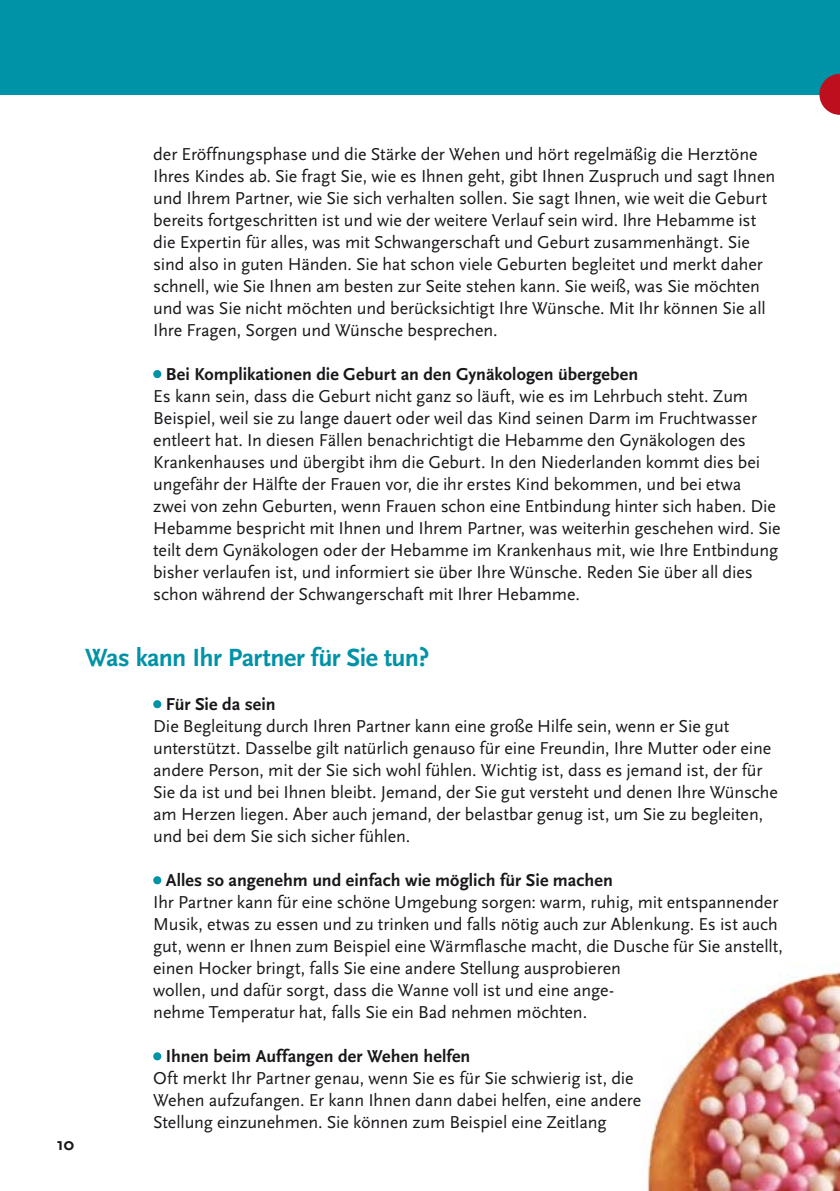
<style>
.page{position:relative;width:840px;height:1191px;background:#fff}
.page>*{position:absolute;margin:0;border:0;box-sizing:border-box;transform-origin:0 0}
.t1{font:700 26px "Scala Sans";letter-spacing:-.02em;color:#0092a7}
.t2{font:18px/22px "Scala Sans";letter-spacing:-.005em;color:#1a171b}
.t3{font:700 18px "Scala Sans";letter-spacing:.005em;color:#1a171b}
</style>
<div class="page">
<img style="left:647px;top:962px;width:192px;height:229px">
<div style="left:0;top:0;width:839px;height:95px;background:#0092a7"></div>
<svg style="left:819px;top:74px;width:20px;height:41px"></svg>
<div style="left:153px;top:370px;width:8px;height:8px;background:#0092a7;border-radius:50%"></div>
<div style="left:153px;top:700px;width:8px;height:8px;background:#0092a7;border-radius:50%"></div>
<div style="left:153px;top:876px;width:8px;height:8px;background:#0092a7;border-radius:50%"></div>
<div style="left:153px;top:1052px;width:8px;height:8px;background:#0092a7;border-radius:50%"></div>
<p class="t2" style="left:153px;top:143px;width:623px">der Eröffnungsphase und die Stärke der Wehen und hört regelmäßig die Herztöne Ihres Kindes ab. Sie fragt Sie, wie es Ihnen geht, gibt Ihnen Zuspruch und sagt Ihnen und Ihrem Partner, wie Sie sich verhalten sollen. Sie sagt Ihnen, wie weit die Geburt bereits fortgeschritten ist und wie der weitere Verlauf sein wird. Ihre Hebamme ist die Expertin für alles, was mit Schwangerschaft und Geburt zusammenhängt. Sie sind also in guten Händen. Sie hat schon viele Geburten begleitet und merkt daher schnell, wie Sie Ihnen am besten zur Seite stehen kann. Sie weiß, was Sie möchten und was Sie nicht möchten und berücksichtigt Ihre Wünsche. Mit Ihr können Sie all Ihre Fragen, Sorgen und Wünsche besprechen.</p>
<p class="t3" style="left:166px;top:364px;width:473px">Bei Komplikationen die Geburt an den Gynäkologen übergeben</p>
<p class="t2" style="left:153px;top:385px;width:628px">Es kann sein, dass die Geburt nicht ganz so läuft, wie es im Lehrbuch steht. Zum Beispiel, weil sie zu lange dauert oder weil das Kind seinen Darm im Fruchtwasser entleert hat. In diesen Fällen benachrichtigt die Hebamme den Gynäkologen des Krankenhauses und übergibt ihm die Geburt. In den Niederlanden kommt dies bei ungefähr der Hälfte der Frauen vor, die ihr erstes Kind bekommen, und bei etwa<br>zwei von zehn Geburten, wenn Frauen schon eine Entbindung hinter sich haben. Die Hebamme bespricht mit Ihnen und Ihrem Partner, was weiterhin geschehen wird. Sie teilt dem Gynäkologen oder der Hebamme im Krankenhaus mit, wie Ihre Entbindung bisher verlaufen ist, und informiert sie über Ihre Wünsche. Reden Sie über all dies schon während der Schwangerschaft mit Ihrer Hebamme.</p>
<p class="t3" style="left:57px;top:1134px;width:19px">10</p>
<h1 class="t1" style="left:85px;top:644px;width:345px">Was kann Ihr Partner für Sie tun?</h1>
<p class="t3" style="left:166px;top:694px;width:111px">Für Sie da sein</p>
<p class="t2" style="left:153px;top:715px;width:626px">Die Begleitung durch Ihren Partner kann eine große Hilfe sein, wenn er Sie gut unterstützt. Dasselbe gilt natürlich genauso für eine Freundin, Ihre Mutter oder eine andere Person, mit der Sie sich wohl fühlen. Wichtig ist, dass es jemand ist, der für Sie da ist und bei Ihnen bleibt. Jemand, der Sie gut versteht und denen Ihre Wünsche am Herzen liegen. Aber auch jemand, der belastbar genug ist, um Sie zu begleiten, und bei dem Sie sich sicher fühlen.</p>
<p class="t3" style="left:166px;top:870px;width:448px">Alles so angenehm und einfach wie möglich für Sie machen</p>
<p class="t2" style="left:153px;top:891px;width:631px">Ihr Partner kann für eine schöne Umgebung sorgen: warm, ruhig, mit entspannender Musik, etwas zu essen und zu trinken und falls nötig auch zur Ablenkung. Es ist auch gut, wenn er Ihnen zum Beispiel eine Wärmflasche macht, die Dusche für Sie anstellt, einen Hocker bringt, falls Sie eine andere Stellung ausprobieren<br>wollen, und dafür sorgt, dass die Wanne voll ist und eine ange-<br>nehme Temperatur hat, falls Sie ein Bad nehmen möchten.</p>
<p class="t3" style="left:166px;top:1046px;width:306px">Ihnen beim Auffangen der Wehen helfen</p>
<p class="t2" style="left:153px;top:1067px;width:489px">Oft merkt Ihr Partner genau, wenn Sie es für Sie schwierig ist, die<br>Wehen aufzufangen. Er kann Ihnen dann dabei helfen, eine andere<br>Stellung einzunehmen. Sie können zum Beispiel eine Zeitlang</p>
</div>
